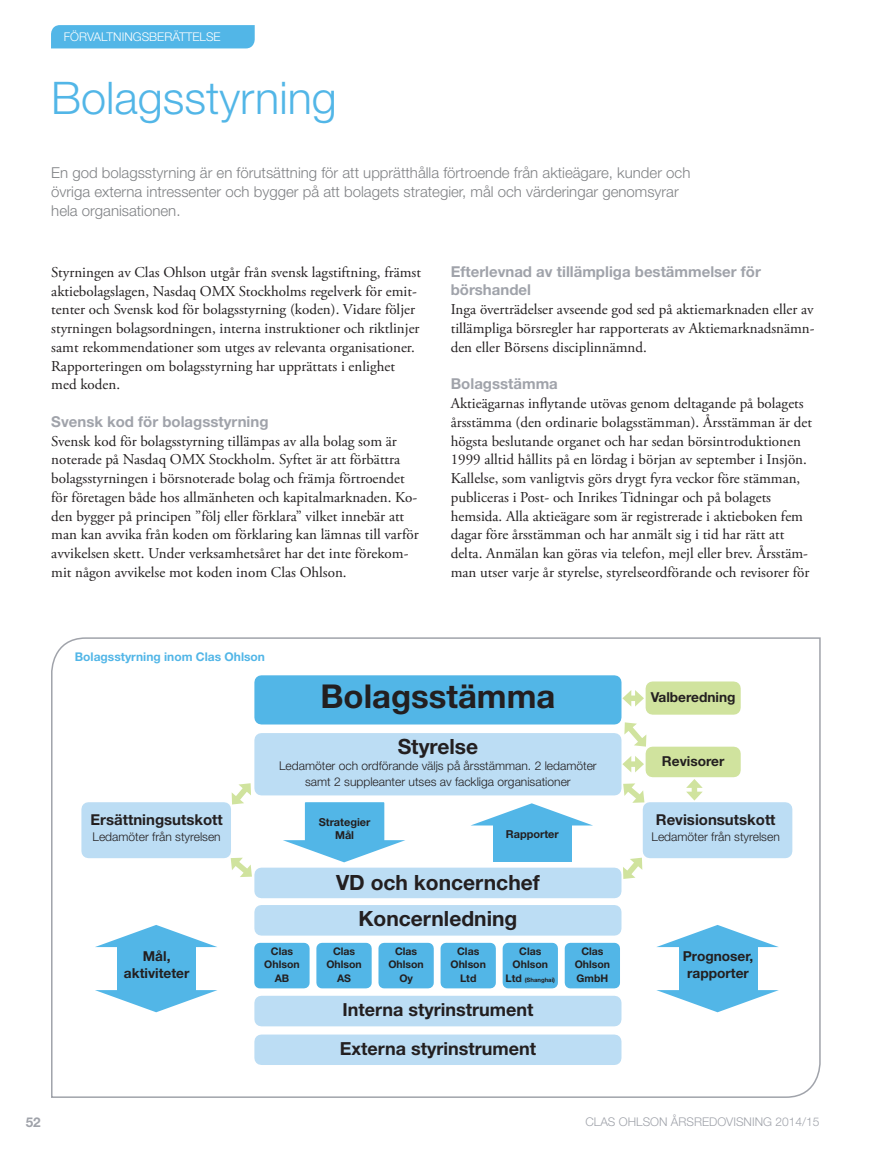
<style>
.page{position:relative;width:893px;height:1149px;background:#fff}
.page>*{position:absolute;margin:0;border:0;box-sizing:border-box;transform-origin:0 0}
.Huvudrubrik_Kapitel{font:300 45px "Helvetica Neue LT Std";color:#52b6e7}
.Mellanrubrik_fet_tex{font:700 32.85px "Helvetica Neue LT Std";color:#231f20}
.Mellanrubrik_fet_tex-2{font:700 21px "Helvetica Neue LT Std";color:#231f20}
.Mellanrubrik_fet_tex-3{font:700 18px "Helvetica Neue LT Std";color:#231f20}
.Brödtext{font:15px/18.8px "Adobe Garamond Pro";color:#231f20}
.Mellanrubrik_fet_tex-4{font:15px/18.8px "Adobe Garamond Pro";color:#231f20}
.Ingresser_grå{font:300 15px/18.8px "Helvetica Neue LT Std";color:#808285}
.Mellanrubrik_fet_tex-5{font:700 15px "Helvetica Neue LT Std";color:#231f20}
.Mellanrubrik_fet_tex-6{font:700 15px "Helvetica Neue LT Std";color:#a0a3aa}
.Mellanrubrik_fet_tex-7{font:700 13.65px/17.9px "Helvetica Neue LT Std";color:#231f20;text-align:center}
.t1{font:700 13.5px "Helvetica Neue LT Std";color:#a0a3aa}
.Mellanrubrik_fet_tex-8{font:300 12px/15.8px "Helvetica Neue LT Std";color:#231f20;text-align:center}
.t2{font:300 12px "Helvetica Neue LT Std";color:#a0a3aa}
.Tabell_rubrik_fet_bl{font:700 12px "Helvetica Neue LT Std";color:#52b6e7}
.Avsnittsrubrik_i_vin{font:300 12px "Helvetica Neue LT Std";color:#fff}
.Mellanrubrik_fet_tex-9{font:700 10.95px "Helvetica Neue LT Std";color:#231f20}
.Mellanrubrik_fet_tex-10{font:700 10.5px "Helvetica Neue LT Std";color:#231f20}
.Mellanrubrik_fet_tex-11{font:700 6px "Helvetica Neue LT Std";color:#231f20}
.s1{font-family:"Helvetica Neue LT Std";font-weight:700;color:#a0a3aa}
.s2{font-size:10.5px}
</style>
<div class="page">
<div style="left:51px;top:25px;width:204px;height:23px;background:#52b6e7"></div>
<svg style="left:51px;top:637px;width:770px;height:461px"></svg>
<svg style="left:227px;top:853px;width:27px;height:26px"></svg>
<svg style="left:621px;top:853px;width:25px;height:27px"></svg>
<svg style="left:619px;top:779px;width:28px;height:25px"></svg>
<svg style="left:229px;top:778px;width:26px;height:28px"></svg>
<svg style="left:686px;top:778px;width:17px;height:22px"></svg>
<svg style="left:622px;top:689px;width:22px;height:17px"></svg>
<svg style="left:622px;top:755px;width:22px;height:17px"></svg>
<svg style="left:621px;top:718px;width:27px;height:30px"></svg>
<p class="Avsnittsrubrik_i_vin" style="left:64px;top:30px;width:158px">FÖRVALTNINGSBERÄTTELSE</p>
<p class="Huvudrubrik_Kapitel" style="left:51px;top:70px;width:287px">Bolagsstyrning</p>
<p class="Ingresser_grå" style="left:51px;top:163px;width:641px">En god bolagsstyrning är en förutsättning för att upprätthålla förtroende från aktieägare, kunder och övriga externa intressenter och bygger på att bolagets strategier, mål och värderingar genomsyrar hela organisationen.</p>
<p class="Brödtext" style="left:51px;top:263px;width:371px">Styrningen av Clas Ohlson utgår från svensk lagstiftning, främst aktiebolagslagen, Nasdaq OMX Stockholms regelverk för emit&shy;tenter och Svensk kod för bolagsstyrning (koden). Vidare följer styrningen bolagsordningen, interna instruktioner och riktlinjer samt rekommendationer som utges av relevanta organisationer.<br>Rapporteringen om bolagsstyrning har upprättats i enlighet med koden.</p>
<p class="Mellanrubrik_fet_tex-6" style="left:51px;top:412px;width:219px">Svensk kod för bolagsstyrning</p>
<p class="Brödtext" style="left:51px;top:432px;width:369px">Svensk kod för bolagsstyrning tillämpas av alla bolag som är noterade på Nasdaq OMX Stockholm. Syftet är att förbättra bolagsstyrningen i börsnoterade bolag och främja förtroendet för företagen både hos allmänheten och kapitalmarknaden. Ko&shy;den bygger på principen ”följ eller förklara” vilket innebär att man kan avvika från koden om förklaring kan lämnas till varför avvikelsen skett. Under verksamhetsåret har det inte förekom&shy;mit någon avvikelse mot koden inom Clas Ohlson.</p>
<p class="Tabell_rubrik_fet_bl" style="left:75px;top:649px;width:192px">Bolagsstyrning inom Clas Ohlson</p>
<p class="Mellanrubrik_fet_tex-4" style="left:451px;top:263px;width:365px"><span class="s1">Efterlevnad av tillämpliga bestämmelser för börshandel<br></span>Inga överträdelser avseende god sed på aktiemarknaden eller av tillämpliga börsregler har rapporterats av Aktiemarknadsnämn&shy;den eller Börsens disciplinnämnd.</p>
<p class="Mellanrubrik_fet_tex-4" style="left:451px;top:375px;width:363px"><span class="s1">Bolagsstämma<br></span>Aktieägarnas inflytande utövas genom deltagande på bolagets årsstämma (den ordinarie bolagsstämman). Årsstämman är det högsta beslutande organet och har sedan börsintroduktionen 1999 alltid hållits på en lördag i början av september i Insjön.<br>Kallelse, som vanligtvis görs drygt fyra veckor före stämman, publiceras i Post- och Inrikes Tidningar och på bolagets hemsida. Alla aktieägare som är registrerade i aktieboken fem dagar före årsstämman och har anmält sig i tid har rätt att delta. Anmälan kan göras via telefon, mejl eller brev. Årsstäm&shy;man utser varje år styrelse, styrelseordförande och revisorer för</p>
<p class="Mellanrubrik_fet_tex-5" style="left:91px;top:809px;width:134px">Ersättningsutskott</p>
<p class="Mellanrubrik_fet_tex-8" style="left:93px;top:827px;width:130px">Ledamöter från styrelsen</p>
<p class="Mellanrubrik_fet_tex-7" style="left:143px;top:946px;width:29px">Mål,</p>
<p class="Mellanrubrik_fet_tex-7" style="left:124px;top:964px;width:67px">aktiviteter</p>
<p class="Mellanrubrik_fet_tex" style="left:320px;top:676px;width:236px">Bolagsstämma</p>
<p class="Mellanrubrik_fet_tex-2" style="left:398px;top:733px;width:82px">Styrelse</p>
<p class="Mellanrubrik_fet_tex-8" style="left:279px;top:757px;width:319px">Ledamöter och ordförande väljs på årsstämman. 2 ledamöter samt 2 suppleanter utses av fackliga organisationer</p>
<p class="Mellanrubrik_fet_tex-9" style="left:319px;top:815px;width:53px">Strategier</p>
<p class="Mellanrubrik_fet_tex-9" style="left:335px;top:827px;width:21px">Mål</p>
<p class="Mellanrubrik_fet_tex-9" style="left:506px;top:826px;width:54px">Rapporter</p>
<p class="Mellanrubrik_fet_tex-2" style="left:336px;top:868px;width:205px">VD och koncernchef</p>
<p class="Mellanrubrik_fet_tex-10" style="left:271px;top:944px;width:24px">Clas</p>
<p class="Mellanrubrik_fet_tex-10" style="left:264px;top:957px;width:37px">Ohlson</p>
<p class="Mellanrubrik_fet_tex-10" style="left:275px;top:971px;width:16px">AB</p>
<p class="Mellanrubrik_fet_tex-2" style="left:358px;top:905px;width:161px">Koncernledning</p>
<p class="Mellanrubrik_fet_tex-10" style="left:333px;top:944px;width:24px">Clas</p>
<p class="Mellanrubrik_fet_tex-10" style="left:326px;top:957px;width:37px">Ohlson</p>
<p class="Mellanrubrik_fet_tex-10" style="left:337px;top:971px;width:16px">AS</p>
<p class="Mellanrubrik_fet_tex-10" style="left:395px;top:944px;width:24px">Clas</p>
<p class="Mellanrubrik_fet_tex-10" style="left:388px;top:957px;width:37px">Ohlson</p>
<p class="Mellanrubrik_fet_tex-10" style="left:399px;top:971px;width:15px">Oy</p>
<p class="Mellanrubrik_fet_tex-10" style="left:457px;top:944px;width:24px">Clas</p>
<p class="Mellanrubrik_fet_tex-10" style="left:451px;top:957px;width:37px">Ohlson</p>
<p class="Mellanrubrik_fet_tex-10" style="left:460px;top:971px;width:18px">Ltd</p>
<p class="Mellanrubrik_fet_tex-10" style="left:519px;top:944px;width:24px">Clas</p>
<p class="Mellanrubrik_fet_tex-10" style="left:513px;top:957px;width:37px">Ohlson</p>
<p class="Mellanrubrik_fet_tex-11" style="left:506px;top:975px;width:51px"><span class="s2">Ltd</span> (Shanghai)</p>
<p class="Mellanrubrik_fet_tex-3" style="left:342px;top:998px;width:192px">Interna styrinstrument</p>
<p class="Mellanrubrik_fet_tex-3" style="left:340px;top:1036px;width:198px">Externa styrinstrument</p>
<p class="Mellanrubrik_fet_tex-10" style="left:581px;top:944px;width:24px">Clas</p>
<p class="Mellanrubrik_fet_tex-10" style="left:575px;top:957px;width:37px">Ohlson</p>
<p class="Mellanrubrik_fet_tex-10" style="left:577px;top:971px;width:33px">GmbH</p>
<p class="Mellanrubrik_fet_tex-7" style="left:651px;top:687px;width:86px">Valberedning</p>
<p class="Mellanrubrik_fet_tex-7" style="left:662px;top:751px;width:64px">Revisorer</p>
<p class="Mellanrubrik_fet_tex-5" style="left:656px;top:809px;width:121px">Revisionsutskott</p>
<p class="Mellanrubrik_fet_tex-8" style="left:652px;top:827px;width:130px">Ledamöter från styrelsen</p>
<p class="Mellanrubrik_fet_tex-7" style="left:683px;top:946px;width:72px">Prognoser, rapporter</p>
<p class="t1" style="left:26px;top:1112px;width:17px">52</p>
<p class="t2" style="left:585px;top:1113px;width:235px">CLAS OHLSON ÅRSREDOVISNING 2014/15</p>
</div>
